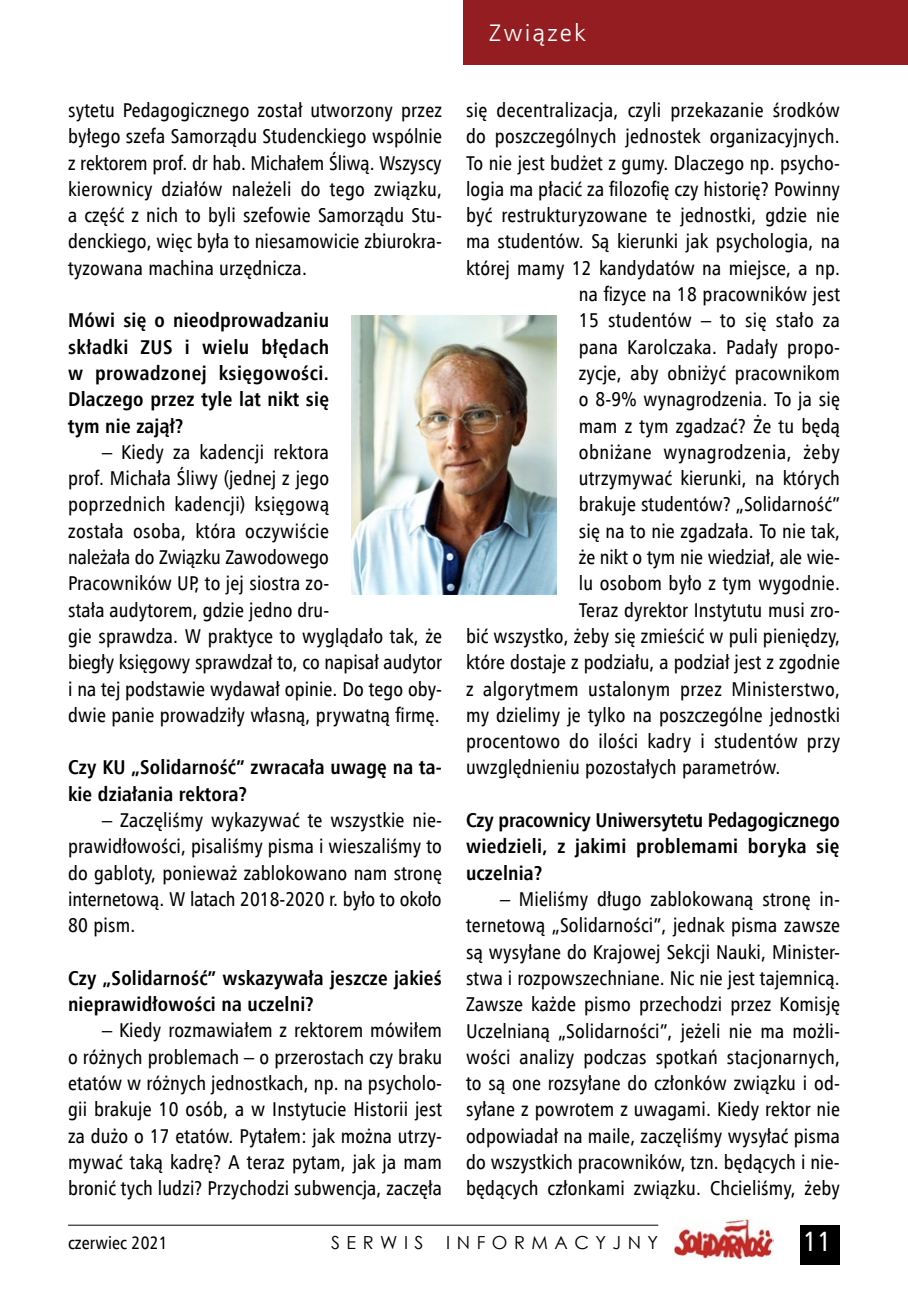
<style>
.page{position:relative;width:908px;height:1304px;background:#fff}
.page>*{position:absolute;margin:0;border:0;box-sizing:border-box;transform-origin:0 0}
.t1{font:28px "Humnst 777 Cn EU";color:#fff}
.t2{font:24px "Humnst 777 Lt Cn EU";letter-spacing:.075em;color:#fff;scale:1.2 1}
.t3{font:20px/26.2px "Humnst 777 Cn EU";letter-spacing:.01em;color:#000;text-align:justify}
.t4{font:700 20px/26.4px "Humnst 777 Cn EU";letter-spacing:.01em;color:#000;text-align:justify}
.t5{font:18px "Century Gothic";letter-spacing:.36em;color:#000}
.t6{font:18px "Humnst 777 Cn EU";color:#000}
</style>
<div class="page">
<div style="left:799px;top:1225px;width:40px;height:39px;background:#000"></div>
<hr style="left:68px;top:1225px;width:590px;height:1px;background:#000">
<img style="left:673px;top:1219px;width:100px;height:41px">
<div style="left:463px;top:0;width:444px;height:64px;background:#931d20"></div>
<img style="left:352px;top:315px;width:204px;height:279px">
<p class="t3" style="left:68px;top:97px;width:375px">sytetu Pedagogicznego został utworzony przez byłego szefa Samorządu Studenckiego wspólnie z rektorem prof. dr hab. Michałem Śliwą. Wszyscy kierownicy działów należeli do tego związku, a część z nich to byli szefowie Samorządu Stu&shy;denckiego, więc była to niesamowicie zbiurokra&shy;tyzowana machina urzędnicza.</p>
<p class="t4" style="left:68px;top:307px;width:262px">Mówi się o nieodprowadzaniu składki ZUS i wielu błędach w prowadzonej księgowości.<br>Dlaczego przez tyle lat nikt się tym nie zajął?</p>
<p class="t3" style="left:68px;top:439px;width:375px;text-align:left;text-indent:34px">– Kiedy za kadencji rektora<br>prof. Michała Śliwy (jednej z jego<br>poprzednich kadencji) księgową<br>została osoba, która oczywiście<br>należała do Związku Zawodowego<br>Pracowników UP, to jej siostra zo-<br>stała audytorem, gdzie jedno dru-<br>gie sprawdza. W praktyce to wyglądało tak, że biegły księgowy sprawdzał to, co napisał audytor i na tej podstawie wydawał opinie. Do tego oby&shy;dwie panie prowadziły własną, prywatną firmę.</p>
<p class="t4" style="left:68px;top:754px;width:375px">Czy KU „Solidarność” zwracała uwagę na ta&shy;kie działania rektora?</p>
<p class="t3" style="left:68px;top:807px;width:375px;text-indent:34px">– Zaczęliśmy wykazywać te wszystkie nie&shy;prawidłowości, pisaliśmy pisma i wieszaliśmy to do gabloty, ponieważ zablokowano nam stronę internetową. W latach 2018-2020 r. było to około 80 pism.</p>
<p class="t4" style="left:68px;top:965px;width:375px">Czy „Solidarność” wskazywała jeszcze jakieś nieprawidłowości na uczelni?</p>
<p class="t3" style="left:68px;top:1017px;width:375px;text-indent:34px">– Kiedy rozmawiałem z rektorem mówiłem o różnych problemach – o przerostach czy braku etatów w różnych jednostkach, np. na psycholo&shy;gii brakuje 10 osób, a w Instytucie Historii jest za dużo o 17 etatów. Pytałem: jak można utrzy&shy;mywać taką kadrę? A teraz pytam, jak ja mam bronić tych ludzi? Przychodzi subwencja, zaczęła</p>
<p class="t2" style="left:489px;top:17px;width:82px">Związek</p>
<p class="t3" style="left:466px;top:97px;width:375px">się decentralizacja, czyli przekazanie środków</p>
<p class="t3" style="left:466px;top:123px;width:375px">do poszczególnych jednostek organizacyjnych.</p>
<p class="t3" style="left:466px;top:149px;width:375px">To nie jest budżet z gumy. Dlaczego np. psycho-</p>
<p class="t3" style="left:466px;top:176px;width:375px">logia ma płacić za filozofię czy historię? Powinny</p>
<p class="t3" style="left:466px;top:202px;width:375px">być restrukturyzowane te jednostki, gdzie nie</p>
<p class="t3" style="left:466px;top:228px;width:375px">ma studentów. Są kierunki jak psychologia, na</p>
<p class="t3" style="left:466px;top:255px;width:375px">której mamy 12 kandydatów na miejsce, a np.</p>
<p class="t3" style="left:578px;top:281px;width:262px">na fizyce na 18 pracowników jest</p>
<p class="t3" style="left:578px;top:307px;width:262px">15 studentów – to się stało za</p>
<p class="t3" style="left:578px;top:333px;width:262px">pana Karolczaka. Padały propo-</p>
<p class="t3" style="left:578px;top:360px;width:262px">zycje, aby obniżyć pracownikom</p>
<p class="t3" style="left:578px;top:386px;width:262px">o 8-9% wynagrodzenia. To ja się</p>
<p class="t3" style="left:578px;top:412px;width:262px">mam z tym zgadzać? Że tu będą</p>
<p class="t3" style="left:578px;top:439px;width:262px">obniżane wynagrodzenia, żeby</p>
<p class="t3" style="left:578px;top:465px;width:262px">utrzymywać kierunki, na których</p>
<p class="t3" style="left:578px;top:491px;width:262px">brakuje studentów? „Solidarność”</p>
<p class="t3" style="left:578px;top:518px;width:262px">się na to nie zgadzała. To nie tak,</p>
<p class="t3" style="left:578px;top:544px;width:262px">że nikt o tym nie wiedział, ale wie-</p>
<p class="t3" style="left:578px;top:570px;width:262px">lu osobom było z tym wygodnie.</p>
<p class="t3" style="left:578px;top:596px;width:262px">Teraz dyrektor Instytutu musi zro-</p>
<p class="t3" style="left:466px;top:623px;width:375px">bić wszystko, żeby się zmieścić w puli pieniędzy,</p>
<p class="t3" style="left:466px;top:649px;width:375px">które dostaje z podziału, a podział jest z zgodnie</p>
<p class="t3" style="left:466px;top:675px;width:375px">z algorytmem ustalonym przez Ministerstwo,</p>
<p class="t3" style="left:466px;top:702px;width:375px">my dzielimy je tylko na poszczególne jednostki</p>
<p class="t3" style="left:466px;top:728px;width:375px">procentowo do ilości kadry i studentów przy</p>
<p class="t3" style="left:466px;top:754px;width:316px">uwzględnieniu pozostałych parametrów.</p>
<p class="t4" style="left:466px;top:807px;width:375px">Czy pracownicy Uniwersytetu Pedagogicznego wiedzieli, z jakimi problemami boryka się uczelnia?</p>
<p class="t3" style="left:466px;top:886px;width:375px;text-indent:34px">– Mieliśmy długo zablokowaną stronę in&shy;ternetową „Solidarności”, jednak pisma zawsze są wysyłane do Krajowej Sekcji Nauki, Minister&shy;stwa i rozpowszechniane. Nic nie jest tajemnicą.<br>Zawsze każde pismo przechodzi przez Komisję Uczelnianą „Solidarności”, jeżeli nie ma możli&shy;wości analizy podczas spotkań stacjonarnych, to są one rozsyłane do członków związku i od&shy;syłane z powrotem z uwagami. Kiedy rektor nie odpowiadał na maile, zaczęliśmy wysyłać pisma do wszystkich pracowników, tzn. będących i nie&shy;będących członkami związku. Chcieliśmy, żeby</p>
<p class="t6" style="left:68px;top:1232px;width:101px">czerwiec 2021</p>
<p class="t5" style="left:331px;top:1230px;width:94px">SERWIS</p>
<p class="t5" style="left:446px;top:1230px;width:213px">INFORMACYJNY</p>
<h1 class="t1" style="left:802px;top:1224px;width:30px">11</h1>
</div>
